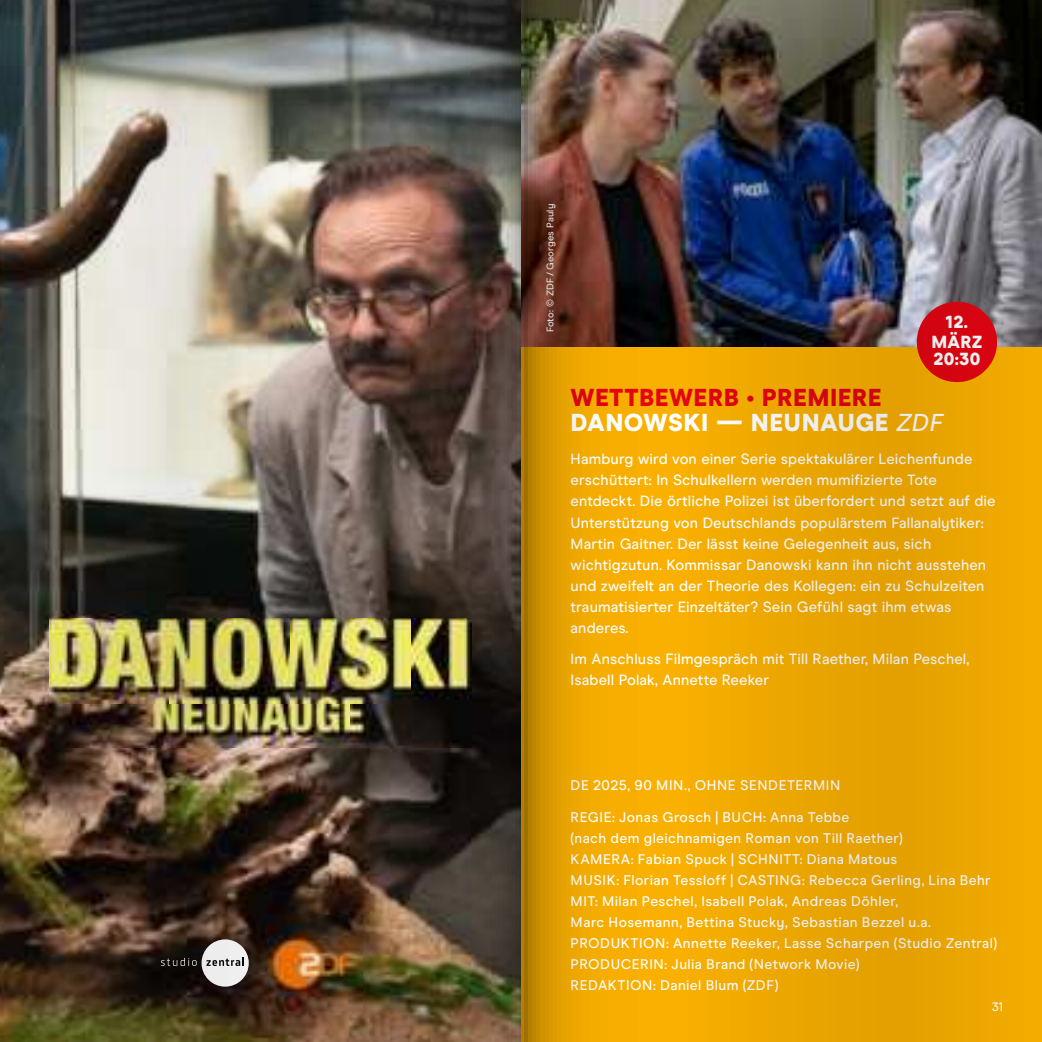
<style>
.page{position:relative;width:1042px;height:1042px;background:#fff}
.page>*{position:absolute;margin:0;border:0;box-sizing:border-box;transform-origin:0 0}
.t1{font:900 24.5px/24.5px "Modern Era";letter-spacing:.02em;color:#e30613}
.t2{font:900 17.5px/20.1px "Modern Era";letter-spacing:.02em;color:#fff;text-align:center}
.t3{font:500 14.88px/21px "Modern Era";letter-spacing:.01em;color:#fff}
.t4{font:500 14px/21px "Modern Era";letter-spacing:.03em;color:#fff}
.t5{font:500 12.25px "Modern Era";color:#fff}
.t6{font:500 9.62px "Modern Era";letter-spacing:.02em;color:#fff}
.s1{color:#fff}
.s2{font-weight:500;font-style:italic;color:#fff}
</style>
<div class="page">
<img style="left:0;top:1px;width:1041px;height:1041px">
<p class="t6" style="left:545px;top:332px;width:130px;rotate:-90deg">Foto: © ZDF / Georges Pauly</p>
<p class="t2" style="left:931px;top:311px;width:53px">12.<br>MÄRZ</p>
<p class="t2" style="left:933px;top:349px;width:48px">20:30</p>
<h1 class="t1" style="left:570px;top:385px;width:374px">WETTBEWERB • PREMIERE<br><span class="s1">DANOWSKI — NEUNAUGE</span> <span class="s2">ZDF</span></h1>
<p class="t3" style="left:570px;top:449px;width:426px">Hamburg wird von einer Serie spektakulärer Leichenfunde erschüttert: In Schulkellern werden mumifizierte Tote entdeckt. Die örtliche Polizei ist überfordert und setzt auf die Unterstützung von Deutschlands populärstem Fallanalytiker:<br>Martin Gaitner. Der lässt keine Gelegenheit aus, sich wichtigzutun. Kommissar Danowski kann ihn nicht ausstehen und zweifelt an der Theorie des Kollegen: ein zu Schulzeiten traumatisierter Einzeltäter? Sein Gefühl sagt ihm etwas anderes.</p>
<p class="t3" style="left:570px;top:648px;width:400px">Im Anschluss Filmgespräch mit Till Raether, Milan Peschel,<br>Isabell Polak, Annette Reeker</p>
<p class="t4" style="left:570px;top:775px;width:271px">DE 2025, 90 MIN., OHNE SENDETERMIN</p>
<p class="t4" style="left:570px;top:806px;width:428px">REGIE: Jonas Grosch | BUCH: Anna Tebbe<br>(nach dem gleichnamigen Roman von Till Raether)<br>KAMERA: Fabian Spuck | SCHNITT: Diana Matous<br>MUSIK: Florian Tessloff | CASTING: Rebecca Gerling, Lina Behr MIT: Milan Peschel, Isabell Polak, Andreas Döhler,<br>Marc Hosemann, Bettina Stucky, Sebastian Bezzel u.a.<br>PRODUKTION: Annette Reeker, Lasse Scharpen (Studio Zentral)<br>PRODUCERIN: Julia Brand (Network Movie)<br>REDAKTION: Daniel Blum (ZDF)</p>
<p class="t5" style="left:991px;top:999px;width:13px">31</p>
</div>
